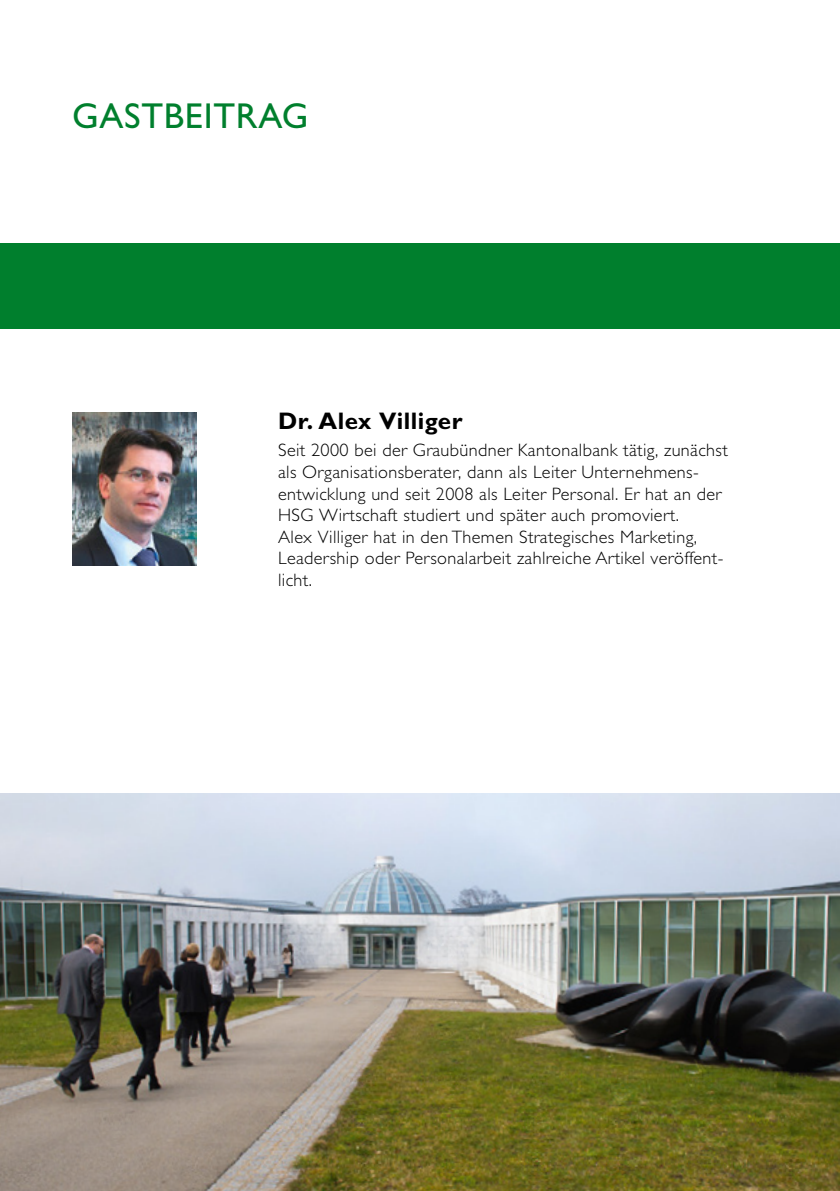
<style>
.page{position:relative;width:840px;height:1191px;background:#fff}
.page>*{position:absolute;margin:0;border:0;box-sizing:border-box;transform-origin:0 0}
.Top_Green_Titles{font:36px "Gill Alt One";letter-spacing:.02em;color:#007f2d}
.Top_Green_Titles-2{font:700 24px "Gill Alt One";letter-spacing:.02em;color:#000}
.Top_Green_Titles-3{font:300 18px/21.6px "Gill Alt One";letter-spacing:.02em;color:#000}
</style>
<div class="page">
<div style="left:0;top:244px;width:839px;height:85px;background:#007f2d"></div>
<img style="left:0;top:794px;width:839px;height:397px">
<img style="left:72px;top:412px;width:125px;height:153px">
<p class="Top_Green_Titles" style="left:72px;top:95px;width:238px">GASTBEITRAG</p>
<p class="Top_Green_Titles-2" style="left:278px;top:407px;width:186px">Dr. Alex Villiger</p>
<p class="Top_Green_Titles-3" style="left:278px;top:439px;width:451px">Seit 2000 bei der Graubündner Kantonalbank tätig, zunächst als Organisationsberater, dann als Leiter Unternehmens&shy;entwicklung und seit 2008 als Leiter Personal. Er hat an der HSG Wirtschaft studiert und später auch promoviert.</p>
<p class="Top_Green_Titles-3" style="left:278px;top:526px;width:445px">Alex Villiger hat in den Themen Strategisches Marketing,<br>Leadership oder Personalarbeit zahlreiche Artikel veröffent&shy;licht.</p>
</div>
